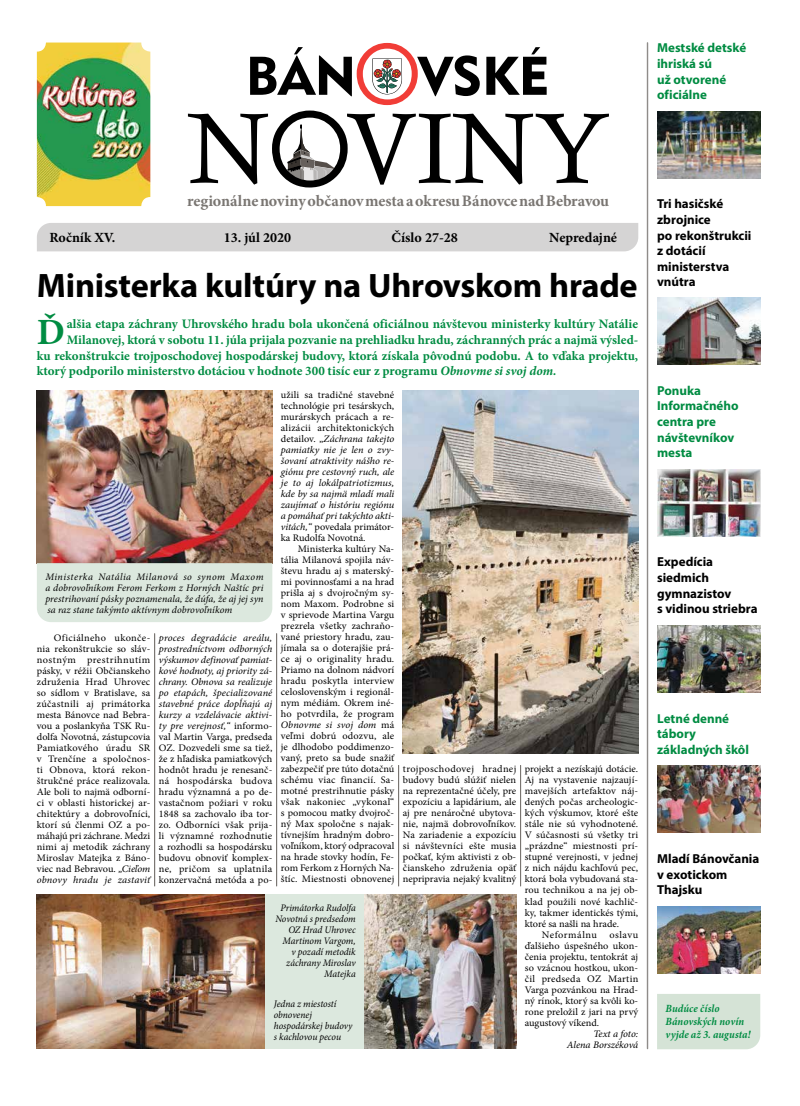
<style>
.page{position:relative;width:800px;height:1106px;background:#fff}
.page>*{position:absolute;margin:0;border:0;box-sizing:border-box;transform-origin:0 0}
.t1{font:700 37px "Minion Pro";color:#008c42}
.t2{font:700 34px "Myriad Pro";letter-spacing:-.01em;color:#000}
.t3{font:700 16px "Minion Pro";letter-spacing:-.005em;color:#797571}
.t4{font:700 14px "Minion Pro";color:#000}
.t5{font:700 13px "Minion Pro";color:#008c42}
.t6{font:700 13px/15.6px "Myriad Pro";color:#000}
.t7{font:700 13px/15.6px "Myriad Pro";color:#008c42}
.t8{font:italic 700 11px/13.2px "Minion Pro";letter-spacing:.005em;color:#008c42;scale:.95 1}
.t9{font:10px/11px "Minion Pro";letter-spacing:.005em;color:#000;text-align:justify}
.t10{font:italic 10px/11px "Minion Pro";letter-spacing:-.005em;color:#000;text-align:justify}
.t11{font:italic 10px/11px "Minion Pro";letter-spacing:-.005em;color:#000;text-align:right;scale:.96 1}
.s1{font-style:italic}
.s2{font-style:normal}
</style>
<div class="page">
<img style="left:37px;top:43px;width:113px;height:163px">
<svg style="left:188px;top:111px;width:420px;height:76px"></svg>
<svg style="left:250px;top:43px;width:296px;height:62px"></svg>
<div style="left:37px;top:223px;width:601px;height:28px;background:#d5d4d4"></div>
<hr style="left:646px;top:43px;width:2px;height:1005px;background:#8f8c89">
<div style="left:657px;top:994px;width:103px;height:55px;background:#d5e3d6"></div>
<img style="left:657px;top:111px;width:103px;height:67px">
<img style="left:657px;top:469px;width:103px;height:67px">
<img style="left:657px;top:297px;width:103px;height:67px">
<img style="left:657px;top:625px;width:103px;height:67px">
<img style="left:657px;top:765px;width:103px;height:68px">
<img style="left:657px;top:906px;width:103px;height:67px">
<hr style="left:154px;top:633px;width:1px;height:253px;background:#797571">
<hr style="left:276px;top:633px;width:1px;height:253px;background:#797571">
<hr style="left:398px;top:765px;width:1px;height:121px;background:#797571">
<hr style="left:520px;top:765px;width:1px;height:121px;background:#797571">
<img style="left:403px;top:391px;width:235px;height:362px">
<img style="left:37px;top:391px;width:235px;height:172px">
<img style="left:364px;top:894px;width:152px;height:154px">
<img style="left:37px;top:894px;width:228px;height:154px">
<div style="left:37px;top:563px;width:235px;height:59px;background:#dce8de"></div>
<div style="left:265px;top:894px;width:99px;height:154px;background:#dce8de"></div>
<h3 class="t7" style="left:657px;top:40px;width:91px">Mestské detské ihriská sú<br>už otvorené oficiálne</h3>
<h3 class="t3" style="left:187px;top:190px;width:423px">regionálne noviny občanov mesta a okresu Bánovce nad Bebravou</h3>
<h3 class="t4" style="left:49px;top:228px;width:67px">Ročník XV.</h3>
<h3 class="t4" style="left:224px;top:228px;width:69px">13. júl 2020</h3>
<h3 class="t4" style="left:391px;top:228px;width:68px">Číslo 27-28</h3>
<h3 class="t4" style="left:549px;top:228px;width:69px">Nepredajné</h3>
<h2 class="t2" style="left:37px;top:263px;width:602px">Ministerka kultúry na Uhrovskom hrade</h2>
<h1 class="t1" style="left:37px;top:306px;width:30px">Ď</h1>
<h3 class="t5" style="left:67px;top:315px;width:573px">alšia etapa záchrany Uhrovského hradu bola ukončená oficiálnou návštevou ministerky kultúry Natálie</h3>
<h3 class="t5" style="left:67px;top:331px;width:573px">Milanovej, ktorá v sobotu 11. júla prijala pozvanie na prehliadku hradu, záchranných prác a najmä výsled-</h3>
<h3 class="t5" style="left:37px;top:346px;width:602px">ku rekonštrukcie trojposchodovej hospodárskej budovy, ktorá získala pôvodnú podobu. A to vďaka projektu,</h3>
<h3 class="t5" style="left:37px;top:362px;width:521px">ktorý podporilo ministerstvo dotáciou v hodnote 300 tisíc eur z programu <span class="s1">Obnovme si svoj dom.</span></h3>
<p class="t10" style="left:281px;top:389px;width:115px"><span class="s2">užili sa tradičné stavebné technológie pri tesárskych, murárskych prácach a re&shy;alizácii architektonických detailov. „</span>Záchrana takejto pamiatky nie je len o zvy&shy;šovaní atraktivity nášho re&shy;giónu pre cestovný ruch, ale je to aj lokálpatriotizmus, kde by sa najmä mladí mali zaujímať o históriu regiónu a pomáhať pri takýchto akti&shy;vitách,“ <span class="s2">povedala primátor&shy;ka Rudolfa Novotná.</span></p>
<p class="t9" style="left:281px;top:543px;width:115px;text-indent:17px">Ministerka kultúry Na&shy;tália Milanová spojila náv&shy;števu hradu aj s materský&shy;mi povinnosťami a na hrad prišla aj s dvojročným sy&shy;nom Maxom. Podrobne si v sprievode Martina Vargu prezrela všetky zachraňo&shy;vané priestory hradu, zau&shy;jímala sa o doterajšie prá&shy;ce aj o originality hradu.<br>Priamo na dolnom nádvorí hradu poskytla interview celoslovenským i regionál&shy;nym médiám. Okrem iné&shy;ho potvrdila, že program <span class="s1">Obnovme si svoj dom</span> má veľmi dobrú odozvu, ale je dlhodobo poddimenzo&shy;vaný, preto sa bude snažiť zabezpečiť pre túto dotačnú schému viac financií. Sa&shy;motné prestrihnutie pásky však nakoniec „vykonal“ s pomocou matky dvojroč&shy;ný Max spoločne s najak&shy;tívnejším hradným dobro&shy;voľníkom, ktorý odpracoval na hrade stovky hodín, Fe&shy;rom Ferkom z Horných Na&shy;štíc. Miestnosti obnovenej</p>
<p class="t10" style="left:45px;top:571px;width:220px">Ministerka Natália Milanová so synom Maxom a dobrovoľníkom Ferom Ferkom z Horných Naštíc pri prestrihovaní pásky poznamenala, že dúfa, že aj jej syn sa raz stane takýmto aktívnym dobrovoľníkom</p>
<p class="t9" style="left:37px;top:632px;width:115px;text-indent:17px">Oficiálneho ukonče&shy;nia rekonštrukcie so sláv&shy;nostným prestrihnutím pásky, v réžii Občianskeho združenia Hrad Uhrovec so sídlom v Bratislave, sa zúčastnili aj primátorka mesta Bánovce nad Bebra&shy;vou a poslankyňa TSK Ru&shy;dolfa Novotná, zástupcovia Pamiatkového úradu SR v Trenčíne a spoločnos&shy;ti Obnova, ktorá rekon&shy;štrukčné práce realizovala.<br>Ale boli to najmä odborní&shy;ci v oblasti historickej ar&shy;chitektúry a dobrovoľníci, ktorí sú členmi OZ a po&shy;máhajú pri záchrane. Medzi nimi aj metodik záchrany Miroslav Matejka z Báno&shy;viec nad Bebravou. <span class="s1">„Cieľom obnovy hradu je zastaviť</span></p>
<p class="t9" style="left:159px;top:632px;width:115px"><span class="s1">proces degradácie areálu, prostredníctvom odborných výskumov definovať pamiat&shy;kové hodnoty, aj priority zá&shy;chrany. Obnova sa realizuje po etapách, špecializované stavebné práce dopĺňajú aj kurzy a vzdelávacie aktivi&shy;ty pre verejnosť,“</span> informo&shy;val Martin Varga, predseda OZ. Dozvedeli sme sa tiež, že z hľadiska pamiatkových hodnôt hradu je renesanč&shy;ná hospodárska budova hradu významná a po de&shy;vastačnom požiari v roku 1848 sa zachovalo iba tor&shy;zo. Odborníci však prija&shy;li významné rozhodnutie a rozhodli sa hospodársku budovu obnoviť komplex&shy;ne, pričom sa uplatnila konzervačná metóda a po-</p>
<p class="t11" style="left:275px;top:901px;width:85px">Primátorka Rudolfa<br>Novotná s predsedom<br>OZ Hrad Uhrovec<br>Martinom Vargom,<br>v pozadí metodik záchrany Miroslav<br>Matejka</p>
<p class="t11" style="left:274px;top:998px;width:83px;text-align:left">Jedna z miestostí obnovenej hospodárskej budovy s kachlovou pecou</p>
<p class="t9" style="left:403px;top:763px;width:115px">trojposchodovej hradnej budovy budú slúžiť nielen na reprezentačné účely, pre expozíciu a lapidárium, ale aj pre nenáročné ubytova&shy;nie, najmä dobrovoľníkov.<br>Na zariadenie a expozíciu si návštevníci ešte musia počkať, kým aktivisti z ob&shy;čianskeho združenia opäť nepripravia nejaký kvalitný</p>
<p class="t9" style="left:524px;top:763px;width:115px">projekt a nezískajú dotácie.<br>Aj na vystavenie najzaují&shy;mavejších artefaktov náj&shy;dených počas archeologic&shy;kých výskumov, ktoré ešte stále nie sú vyhodnotené.<br>V súčasnosti sú všetky tri „prázdne“ miestnosti prí&shy;stupné verejnosti, v jednej z nich nájdu kachľovú pec, ktorá bola vybudovaná sta&shy;rou technikou a na jej ob&shy;klad použili nové kachlič&shy;ky, takmer identickés tými, ktoré sa našli na hrade.</p>
<p class="t9" style="left:524px;top:928px;width:115px;text-indent:17px">Neformálnu oslavu ďalšieho úspešného ukon&shy;čenia projektu, tentokrát aj so vzácnou hostkou, ukon&shy;čil predseda OZ Martin Varga pozvánkou na Hrad&shy;ný rínok, ktorý sa kvôli ko&shy;rone preložil z jari na prvý augustový víkend.</p>
<p class="t10" style="left:567px;top:1027px;width:73px;text-align:right">Text a foto:<br>Alena Borszéková</p>
<h3 class="t6" style="left:657px;top:196px;width:96px">Tri hasičské zbrojnice<br>po rekonštrukcii z dotácií ministerstva vnútra</h3>
<h3 class="t7" style="left:657px;top:382px;width:83px">Ponuka<br>Informačného centra pre návštevníkov mesta</h3>
<h3 class="t6" style="left:657px;top:554px;width:102px">Expedícia siedmich gymnazistov<br>s vidinou striebra</h3>
<h3 class="t7" style="left:657px;top:710px;width:93px">Letné denné tábory základných škôl</h3>
<h3 class="t6" style="left:657px;top:850px;width:104px">Mladí Bánovčania v exotickom<br>Thajsku</h3>
<p class="t8" style="left:665px;top:1001px;width:91px">Budúce číslo<br>Bánovských novín vyjde až 3. augusta!</p>
</div>
